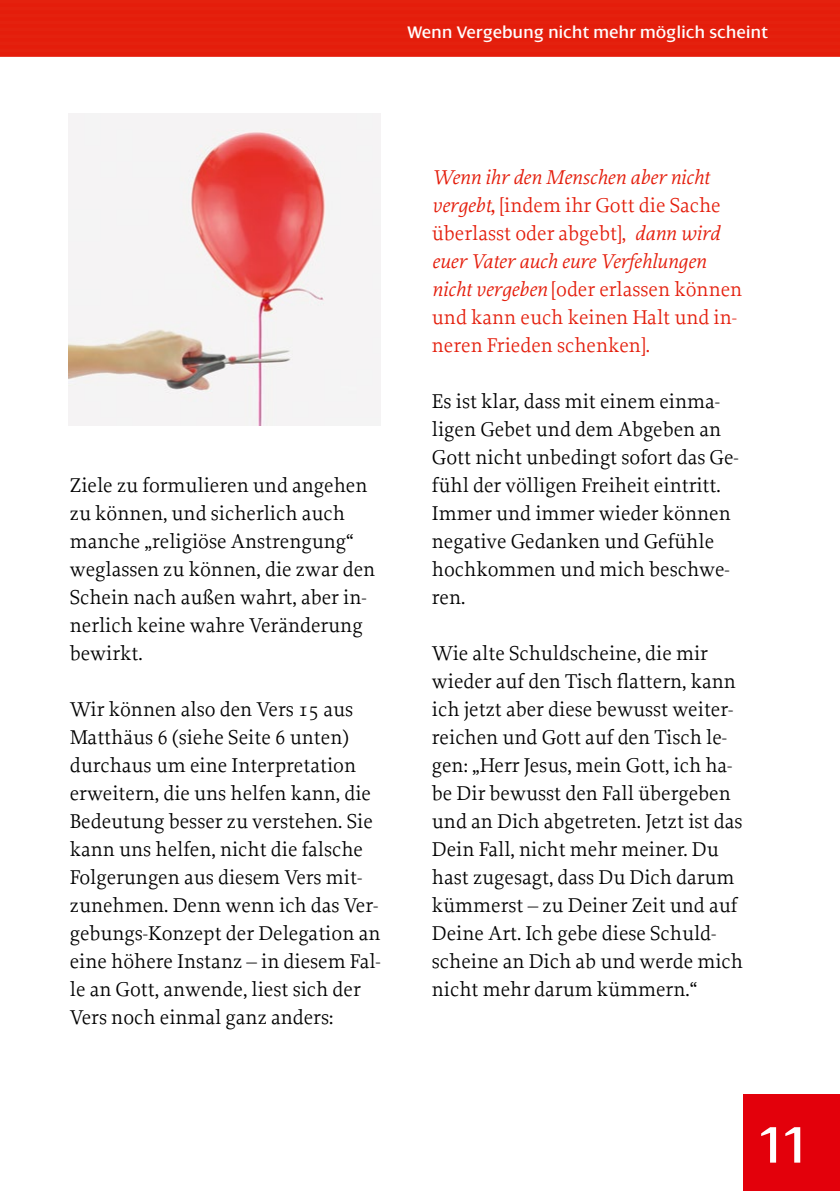
<style>
.page{position:relative;width:840px;height:1191px;background:#fff}
.page>*{position:absolute;margin:0;border:0;box-sizing:border-box;transform-origin:0 0}
.t1{font:55.4px "Dialog";color:#fff}
.t2{font:21px/28px "Proforma";color:#000}
.t3{font:21px/28px "Proforma";color:#e41d0b}
.t4{font:18px "Dialog";letter-spacing:.02em;color:#fff}
.s1{font-style:italic}
</style>
<div class="page">
<div style="left:743px;top:1094px;width:96px;height:97px;background:#e3000b"></div>
<div style="left:0;top:0;width:839px;height:5px;background:#e4210e"></div>
<div style="left:0;top:3px;width:839px;height:5px;background:#e41d0b"></div>
<div style="left:0;top:7px;width:839px;height:5px;background:#e4210e"></div>
<div style="left:0;top:10px;width:839px;height:5px;background:#e41d0b"></div>
<div style="left:0;top:14px;width:839px;height:5px;background:#e4210e"></div>
<div style="left:0;top:17px;width:839px;height:5px;background:#e41d0b"></div>
<div style="left:0;top:21px;width:839px;height:5px;background:#e4210e"></div>
<div style="left:0;top:24px;width:839px;height:5px;background:#e41d0b"></div>
<div style="left:0;top:28px;width:839px;height:5px;background:#e4210e"></div>
<div style="left:0;top:31px;width:839px;height:5px;background:#e41d0b"></div>
<hr style="left:0;top:35px;width:839px;height:4px;background:#e4210e">
<div style="left:0;top:38px;width:839px;height:5px;background:#e41d0b"></div>
<hr style="left:0;top:42px;width:839px;height:4px;background:#e4210e">
<div style="left:0;top:45px;width:839px;height:5px;background:#e41d0b"></div>
<hr style="left:0;top:49px;width:839px;height:4px;background:#e4210e">
<hr style="left:0;top:52px;width:839px;height:4px;background:#e41d0b">
<img style="left:68px;top:113px;width:312px;height:312px">
<p class="t4" style="left:407px;top:22px;width:361px">Wenn Vergebung nicht mehr möglich scheint</p>
<p class="t2" style="left:70px;top:471px;width:307px">Ziele zu formulieren und angehen zu können, und sicherlich auch manche „religiöse Anstrengung“ weglassen zu können, die zwar den<br>Schein nach außen wahrt, aber in&shy;nerlich keine wahre Veränderung bewirkt.</p>
<p class="t2" style="left:70px;top:695px;width:312px">Wir können also den Vers 15 aus Matthäus 6 (siehe Seite 6 unten) durchaus um eine Interpretation erweitern, die uns helfen kann, die Bedeutung besser zu verstehen. Sie kann uns helfen, nicht die falsche Folgerungen aus diesem Vers mit&shy;zunehmen. Denn wenn ich das Ver&shy;gebungs-Konzept der Delegation an eine höhere Instanz – in diesem Fal&shy;le an Gott, anwende, liest sich der Vers noch einmal ganz anders:</p>
<p class="t3" style="left:431px;top:163px;width:312px"><span class="s1">Wenn ihr den Menschen aber nicht vergebt,</span> [indem ihr Gott die Sache überlasst oder abgebt], <span class="s1">dann wird euer Vater auch eure Verfehlungen nicht vergeben</span> [oder erlassen können und kann euch keinen Halt und in&shy;neren Frieden schenken].</p>
<p class="t2" style="left:431px;top:387px;width:308px">Es ist klar, dass mit einem einma&shy;ligen Gebet und dem Abgeben an<br>Gott nicht unbedingt sofort das Ge&shy;fühl der völligen Freiheit eintritt.<br>Immer und immer wieder können negative Gedanken und Gefühle hochkommen und mich beschwe&shy;ren.</p>
<p class="t2" style="left:431px;top:639px;width:312px">Wie alte Schuldscheine, die mir wieder auf den Tisch flattern, kann ich jetzt aber diese bewusst weiter&shy;reichen und Gott auf den Tisch le&shy;gen: „Herr Jesus, mein Gott, ich ha&shy;be Dir bewusst den Fall übergeben und an Dich abgetreten. Jetzt ist das Dein Fall, nicht mehr meiner. Du hast zugesagt, dass Du Dich darum kümmerst – zu Deiner Zeit und auf Deine Art. Ich gebe diese Schuld&shy;scheine an Dich ab und werde mich nicht mehr darum kümmern.“</p>
<h1 class="t1" style="left:757px;top:1115px;width:54px">11</h1>
</div>
